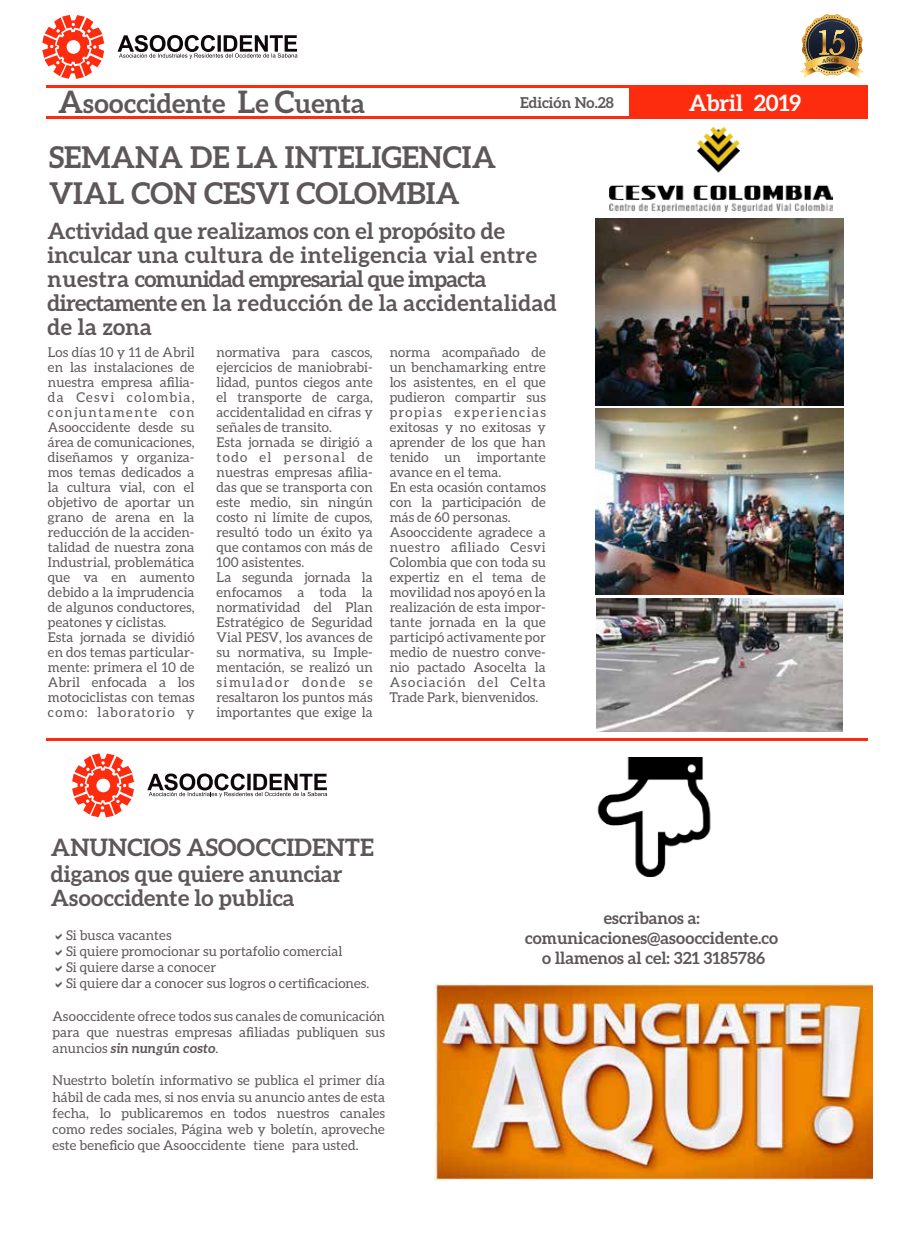
<style>
.page{position:relative;width:918px;height:1235px;background:#fff}
.page>*{position:absolute;margin:0;border:0;box-sizing:border-box;transform-origin:0 0}
.t1{font:700 30px/36px "Aleo";color:#5e5759}
.t2{font:700 26.7px "Aleo";color:#5e5759}
.t3{font:700 24px "Aleo";color:#5e5759}
.t4{font:700 22.5px/24px "Aleo";color:#5e5759}
.t5{font:700 22.5px "Aleo";color:#fff}
.t6{font:700 16.65px/20px "Aleo";color:#5e5759;text-align:center}
.t7{font:700 15px "Aleo";color:#5e5759}
.t8{font:13.5px/15px "Aleo";letter-spacing:.005em;color:#5e5759}
.t9{font:5.1px "PT Serif Caption";color:#000;scale:1.09 1}
.s1{font-size:30.9px}
.s2{color:#fff}
.s3{font-weight:700;font-style:italic}
</style>
<div class="page">
<img style="left:609px;top:127px;width:223px;height:84px">
<img style="left:435px;top:983px;width:438px;height:197px">
<img style="left:597px;top:757px;width:114px;height:119px">
<img style="left:596px;top:599px;width:246px;height:132px">
<svg style="left:147px;top:773px;width:180px;height:24px"></svg>
<svg style="left:72px;top:753px;width:62px;height:64px"></svg>
<hr style="left:46px;top:85px;width:822px;height:3px;background:#fe2c0f">
<hr style="left:46px;top:117px;width:822px;height:2px;background:#fe2c0f">
<div style="left:629px;top:87px;width:239px;height:31px;background:#fe2c0f"></div>
<hr style="left:46px;top:738px;width:822px;height:2px;background:#fe2c0f">
<svg style="left:118px;top:35px;width:179px;height:24px"></svg>
<svg style="left:42px;top:15px;width:62px;height:64px"></svg>
<img style="left:595px;top:219px;width:249px;height:186px">
<img style="left:595px;top:408px;width:249px;height:186px">
<img style="left:800px;top:14px;width:64px;height:64px">
<h2 class="t2" style="left:58px;top:88px;width:308px"><span class="s1">A</span>sooccidente <span class="s1">L</span>e <span class="s1">C</span>uenta</h2>
<p class="t7" style="left:520px;top:94px;width:95px">Edición No.28</p>
<h3 class="t5" style="left:689px;top:90px;width:114px">Abril 2019</h3>
<h1 class="t1" style="left:49px;top:139px;width:448px">SEMANA DE LA INTELIGENCIA<br>VIAL CON CESVI COLOMBIA</h1>
<h3 class="t4" style="left:48px;top:218px;width:511px">Actividad que realizamos con el propósito de inculcar una cultura de inteligencia vial entre nuestra comunidad empresarial que impacta directamente en la reducción de la accidentalidad de la zona</h3>
<p class="t8" style="left:48px;top:344px;width:148px">Los días 10 y 11 de Abril en las instalaciones de nuestra empresa afilia&shy;da<span class="s2">X</span>Cesvi<span class="s2">X</span>colombia, conjuntamente<span class="s2">X</span>con<br>Asooccidente desde su área de comunicaciones, diseñamos y organiza&shy;mos temas dedicados a la cultura vial, con el objetivo de aportar un grano de arena en la reducción de la acciden&shy;talidad de nuestra zona<br>Industrial, problemática que va en aumento debido a la imprudencia de algunos conductores, peatones y ciclistas.<br>Esta jornada se dividió en dos temas particular&shy;mente: primera el 10 de<br>Abril enfocada a los motociclistas con temas como:<span class="s2">x</span>laboratorio<span class="s2">X</span>y</p>
<p class="t8" style="left:217px;top:344px;width:158px">normativa para cascos, ejercicios de maniobrabi&shy;lidad, puntos ciegos ante el transporte de carga, accidentalidad en cifras y señales de transito.<br>Esta jornada se dirigió a todo<span class="s2">X</span>el<span class="s2">X</span>personal<span class="s2">X</span>de nuestras empresas afilia&shy;das que se transporta con este medio, sin ningún costo ni límite de cupos, resultó todo un éxito ya que contamos con más de<br>100 asistentes.<br>La segunda jornada la enfocamos a toda la normatividad del Plan<br>Estratégico de Seguridad<br>Vial PESV, los avances de su normativa, su Imple&shy;mentación, se realizó un simulador<span class="s2">X</span>donde<span class="s2">X</span>se resaltaron los puntos más importantes que exige la</p>
<p class="t8" style="left:390px;top:344px;width:158px">norma acompañado de un benchamarking entre los asistentes, en el que pudieron compartir sus propias<span class="s2">X</span>experiencias exitosas y no exitosas y aprender de los que han tenido un importante avance en el tema.<br>En esta ocasión contamos con la participación de más de 60 personas.<br>Asooccidente agradece a nuestro<span class="s2">X</span>afiliado<span class="s2">X</span>Cesvi<br>Colombia que con toda su expertiz en el tema de movilidad nos apoyó en la realización de esta impor&shy;tante jornada en la que participó activamente por medio de nuestro conve&shy;nio pactado Asocelta la<br>Asociación<span class="s2">X</span>del<span class="s2">X</span>Celta<br>Trade Park, bienvenidos.</p>
<p class="t9" style="left:831px;top:56px;width:6px">O</p>
<h3 class="t3" style="left:51px;top:833px;width:324px">ANUNCIOS ASOOCCIDENTE</h3>
<h3 class="t4" style="left:51px;top:861px;width:293px">diganos que quiere anunciar<br>Asooccidente lo publica</h3>
<p class="t8" style="left:66px;top:926px;width:305px;line-height:16.2px">Si busca vacantes<br>Si quiere promocionar su portafolio comercial<br>Si quiere darse a conocer<br>Si quiere dar a conocer sus logros o certificaciones.</p>
<p class="t8" style="left:52px;top:1007px;width:334px;line-height:16.2px;text-align:justify">Asooccidente ofrece todos sus canales de comunicación para que nuestras empresas afiliadas publiquen sus anuncios <span class="s3">sin nungún costo</span>.</p>
<p class="t8" style="left:52px;top:1072px;width:334px;line-height:16.2px;text-align:justify">Nuestrto boletín informativo se publica el primer día hábil de cada mes, si nos envia su anuncio antes de esta fecha, lo publicaremos<span class="s2">x</span>en<span class="s2">x</span>todos nuestros canales como redes sociales, Página web y boletín, aproveche este beneficio que Asooccidente<span class="s2">x</span>tiene<span class="s2">x</span>para usted.</p>
<p class="t6" style="left:525px;top:907px;width:254px">escribanos a: comunicaciones@asooccidente.co o llamenos al cel: 321 3185786</p>
</div>
